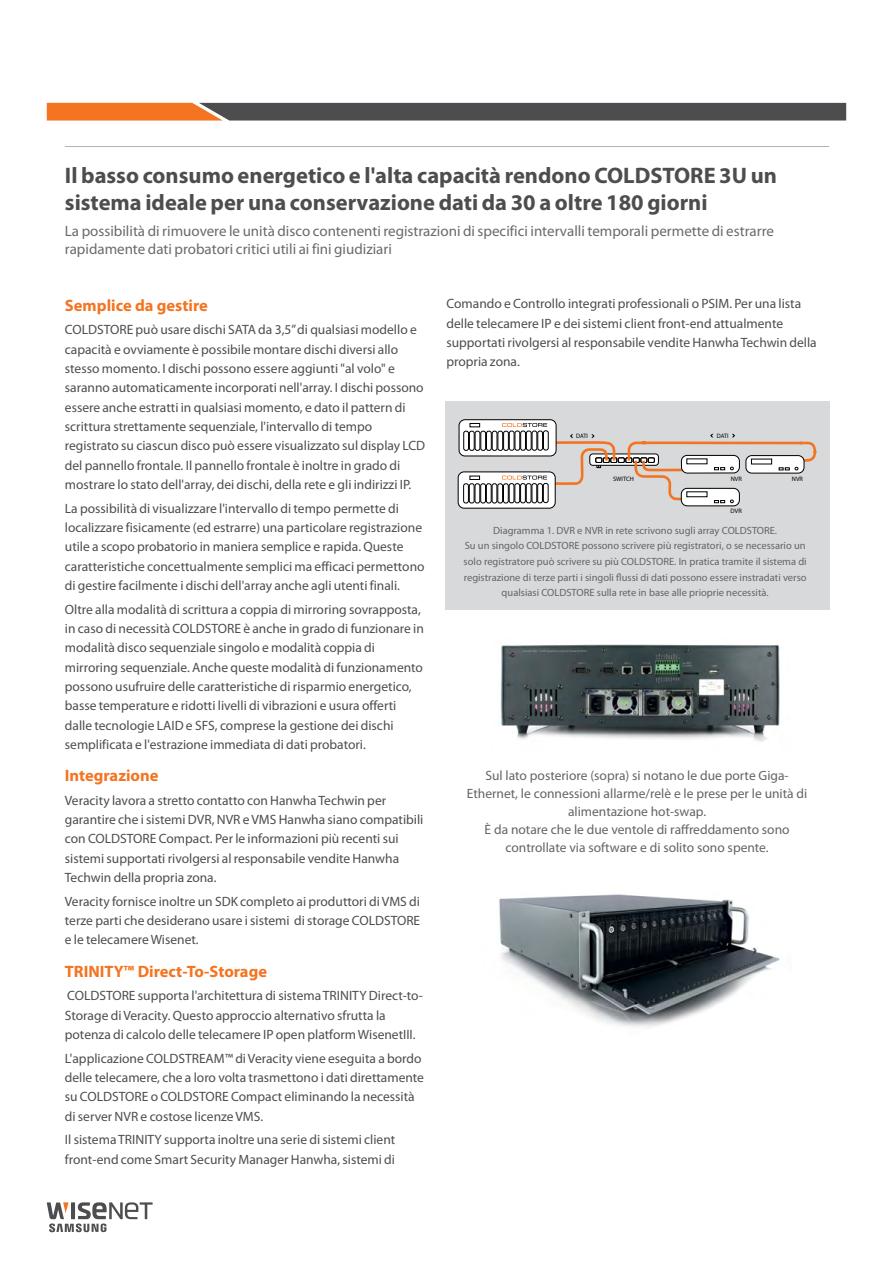
<style>
.page{position:relative;width:893px;height:1263px;background:#fff}
.page>*{position:absolute;margin:0;border:0;box-sizing:border-box;transform-origin:0 0}
.t1{font:700 22.5px/27px "Myriad Pro";color:#4d4d4f}
.t2{font:700 16.5px "Myriad Pro";color:#f47421}
.t3{font:15px/18px "Myriad Pro";color:#696a6c}
.t4{font:13.5px/19.4px "Myriad Pro";color:#4d4d4f}
.t5{font:13.5px/18px "Myriad Pro";color:#636466;text-align:center}
.t6{font:10.5px/15.6px "Myriad Pro";color:#636466;text-align:center}
.t7{font:6.3px "Myriad Pro";color:#000}
.t8{font:6.3px "Myriad Pro";color:#000;scale:.95 1}
</style>
<div class="page">
<svg style="left:47px;top:1202px;width:106px;height:30px"></svg>
<svg style="left:47px;top:103px;width:799px;height:18px;background:#735a4b"></svg>
<img style="left:499px;top:894px;width:281px;height:134px">
<img style="left:500px;top:644px;width:280px;height:98px">
<hr style="left:65px;top:146px;width:764px;height:1px;background:#b1b4b6">
<div style="left:445px;top:402px;width:384px;height:208px;background:#d7d9da"></div>
<svg style="left:681px;top:488px;width:58px;height:18px"></svg>
<div style="left:681px;top:488px;width:59px;height:18px;border:1px solid #000;border-radius:6px"></div>
<svg style="left:459px;top:420px;width:97px;height:36px"></svg>
<div style="left:459px;top:419px;width:97px;height:37px;border:1px solid #000;border-radius:6px"></div>
<div style="left:470px;top:423px;width:10px;height:4px;border:1px solid #000"></div>
<hr style="left:464px;top:431px;width:4px;height:19px;background:#fff;border-radius:2px">
<div style="left:463px;top:431px;width:6px;height:20px;border:1px solid #000;border-radius:2px"></div>
<div style="left:469px;top:431px;width:5px;height:19px;background:#fff;border-radius:2px"></div>
<div style="left:469px;top:431px;width:5px;height:20px;border:1px solid #000;border-radius:2px"></div>
<div style="left:475px;top:431px;width:5px;height:19px;background:#fff;border-radius:2px"></div>
<div style="left:475px;top:431px;width:5px;height:20px;border:1px solid #000;border-radius:2px"></div>
<div style="left:481px;top:431px;width:5px;height:19px;background:#fff;border-radius:2px"></div>
<div style="left:481px;top:431px;width:5px;height:20px;border:1px solid #000;border-radius:2px"></div>
<div style="left:486px;top:431px;width:5px;height:19px;background:#fff;border-radius:2px"></div>
<div style="left:486px;top:431px;width:6px;height:20px;border:1px solid #000;border-radius:2px"></div>
<div style="left:492px;top:431px;width:5px;height:19px;background:#fff;border-radius:2px"></div>
<div style="left:492px;top:431px;width:5px;height:20px;border:1px solid #000;border-radius:2px"></div>
<div style="left:498px;top:431px;width:5px;height:19px;background:#fff;border-radius:2px"></div>
<div style="left:498px;top:431px;width:5px;height:20px;border:1px solid #000;border-radius:2px"></div>
<hr style="left:504px;top:431px;width:4px;height:19px;background:#fff;border-radius:2px">
<div style="left:503px;top:431px;width:6px;height:20px;border:1px solid #000;border-radius:2px"></div>
<div style="left:509px;top:431px;width:5px;height:19px;background:#fff;border-radius:2px"></div>
<div style="left:509px;top:431px;width:5px;height:19px;border:1px solid #000;border-radius:2px"></div>
<div style="left:515px;top:431px;width:5px;height:19px;background:#fff;border-radius:2px"></div>
<div style="left:515px;top:431px;width:5px;height:19px;border:1px solid #000;border-radius:2px"></div>
<hr style="left:521px;top:431px;width:4px;height:19px;background:#fff;border-radius:2px">
<div style="left:520px;top:431px;width:6px;height:19px;border:1px solid #000;border-radius:2px"></div>
<div style="left:526px;top:431px;width:5px;height:19px;background:#fff;border-radius:2px"></div>
<div style="left:526px;top:431px;width:5px;height:19px;border:1px solid #000;border-radius:2px"></div>
<div style="left:532px;top:431px;width:5px;height:19px;background:#fff;border-radius:2px"></div>
<div style="left:532px;top:431px;width:5px;height:19px;border:1px solid #000;border-radius:2px"></div>
<div style="left:538px;top:431px;width:5px;height:19px;background:#fff;border-radius:2px"></div>
<div style="left:537px;top:431px;width:6px;height:19px;border:1px solid #000;border-radius:2px"></div>
<div style="left:543px;top:431px;width:5px;height:19px;background:#fff;border-radius:2px"></div>
<div style="left:543px;top:430px;width:5px;height:20px;border:1px solid #000;border-radius:2px"></div>
<svg style="left:502px;top:423px;width:45px;height:4px"></svg>
<svg style="left:458px;top:472px;width:97px;height:36px"></svg>
<div style="left:458px;top:472px;width:97px;height:36px;border:1px solid #000;border-radius:6px"></div>
<div style="left:470px;top:476px;width:10px;height:4px;border:1px solid #000"></div>
<hr style="left:464px;top:484px;width:4px;height:19px;background:#fff;border-radius:2px">
<div style="left:463px;top:483px;width:6px;height:20px;border:1px solid #000;border-radius:2px"></div>
<div style="left:469px;top:484px;width:5px;height:19px;background:#fff;border-radius:2px"></div>
<div style="left:469px;top:483px;width:5px;height:20px;border:1px solid #000;border-radius:2px"></div>
<div style="left:475px;top:484px;width:5px;height:19px;background:#fff;border-radius:2px"></div>
<div style="left:475px;top:483px;width:5px;height:20px;border:1px solid #000;border-radius:2px"></div>
<hr style="left:481px;top:484px;width:4px;height:19px;background:#fff;border-radius:2px">
<div style="left:480px;top:483px;width:6px;height:20px;border:1px solid #000;border-radius:2px"></div>
<div style="left:486px;top:484px;width:5px;height:19px;background:#fff;border-radius:2px"></div>
<div style="left:486px;top:483px;width:5px;height:20px;border:1px solid #000;border-radius:2px"></div>
<div style="left:492px;top:484px;width:5px;height:19px;background:#fff;border-radius:2px"></div>
<div style="left:492px;top:483px;width:5px;height:20px;border:1px solid #000;border-radius:2px"></div>
<div style="left:498px;top:484px;width:5px;height:19px;background:#fff;border-radius:2px"></div>
<div style="left:497px;top:483px;width:6px;height:20px;border:1px solid #000;border-radius:2px"></div>
<svg style="left:502px;top:434px;width:315px;height:69px"></svg>
<h1 class="t1" style="left:65px;top:161px;width:714px">Il basso consumo energetico e l'alta capacità rendono COLDSTORE 3U un sistema ideale per una conservazione dati da 30 a oltre 180 giorni</h1>
<p class="t3" style="left:65px;top:222px;width:711px">La possibilità di rimuovere le unità disco contenenti registrazioni di specifici intervalli temporali permette di estrarre rapidamente dati probatori critici utili ai fini giudiziari</p>
<p class="t2" style="left:65px;top:294px;width:144px">Semplice da gestire</p>
<p class="t4" style="left:65px;top:320px;width:362px">COLDSTORE può usare dischi SATA da 3,5” di qualsiasi modello e capacità e ovviamente è possibile montare dischi diversi allo stesso momento. I dischi possono essere aggiunti "al volo" e saranno automaticamente incorporati nell'array. I dischi possono essere anche estratti in qualsiasi momento, e dato il pattern di scrittura strettamente sequenziale, l'intervallo di tempo registrato su ciascun disco può essere visualizzato sul display LCD del pannello frontale. Il pannello frontale è inoltre in grado di mostrare lo stato dell'array, dei dischi, della rete e gli indirizzi IP.</p>
<p class="t4" style="left:65px;top:498px;width:361px">La possibilità di visualizzare l'intervallo di tempo permette di localizzare fisicamente (ed estrarre) una particolare registrazione utile a scopo probatorio in maniera semplice e rapida. Queste caratteristiche concettualmente semplici ma efficaci permettono di gestire facilmente i dischi dell'array anche agli utenti finali.</p>
<p class="t4" style="left:65px;top:599px;width:360px">Oltre alla modalità di scrittura a coppia di mirroring sovrapposta, in caso di necessità COLDSTORE è anche in grado di funzionare in modalità disco sequenziale singolo e modalità coppia di mirroring sequenziale. Anche queste modalità di funzionamento possono usufruire delle caratteristiche di risparmio energetico, basse temperature e ridotti livelli di vibrazioni e usura offerti dalle tecnologie LAID e SFS, comprese la gestione dei dischi semplificata e l'estrazione immediata di dati probatori.</p>
<p class="t2" style="left:65px;top:765px;width:95px">Integrazione</p>
<p class="t4" style="left:65px;top:790px;width:360px">Veracity lavora a stretto contatto con Hanwha Techwin per garantire che i sistemi DVR, NVR e VMS Hanwha siano compatibili con COLDSTORE Compact. Per le informazioni più recenti sui sistemi supportati rivolgersi al responsabile vendite Hanwha Techwin della propria zona.</p>
<p class="t4" style="left:65px;top:891px;width:357px;text-align:justify">Veracity fornisce inoltre un SDK completo ai produttori di VMS di terze parti che desiderano usare i sistemi di storage COLDSTORE e le telecamere Wisenet.</p>
<p class="t2" style="left:65px;top:960px;width:204px">TRINITY™ Direct-To-Storage</p>
<p class="t4" style="left:65px;top:986px;width:360px">COLDSTORE supporta l'architettura di sistema TRINITY Direct-to-<br>Storage di Veracity. Questo approccio alternativo sfrutta la potenza di calcolo delle telecamere IP open platform WisenetIII.</p>
<p class="t4" style="left:65px;top:1048px;width:361px">L'applicazione COLDSTREAM™ di Veracity viene eseguita a bordo delle telecamere, che a loro volta trasmettono i dati direttamente su COLDSTORE o COLDSTORE Compact eliminando la necessità di server NVR e costose licenze VMS.</p>
<p class="t4" style="left:65px;top:1130px;width:332px">Il sistema TRINITY supporta inoltre una serie di sistemi client front-end come Smart Security Manager Hanwha, sistemi di</p>
<p class="t4" style="left:446px;top:294px;width:372px">Comando e Controllo integrati professionali o PSIM. Per una lista delle telecamere IP e dei sistemi client front-end attualmente supportati rivolgersi al responsabile vendite Hanwha Techwin della propria zona.</p>
<p class="t8" style="left:576px;top:432px;width:14px">DATI</p>
<p class="t8" style="left:717px;top:432px;width:14px">DATI</p>
<p class="t7" style="left:613px;top:475px;width:22px">SWITCH</p>
<p class="t7" style="left:792px;top:475px;width:13px">NVR</p>
<p class="t7" style="left:731px;top:475px;width:13px">NVR</p>
<p class="t7" style="left:731px;top:507px;width:13px">DVR</p>
<p class="t6" style="left:464px;top:522px;width:345px">Diagramma 1. DVR e NVR in rete scrivono sugli array COLDSTORE.<br>Su un singolo COLDSTORE possono scrivere più registratori, o se necessario un solo registratore può scrivere su più COLDSTORE. In pratica tramite il sistema di registrazione di terze parti i singoli flussi di dati possono essere instradati verso qualsiasi COLDSTORE sulla rete in base alle prioprie necessità.</p>
<p class="t5" style="left:467px;top:766px;width:342px">Sul lato posteriore (sopra) si notano le due porte Giga-Ethernet, le connessioni allarme/relè e le prese per le unità di alimentazione hot-swap.<br>È da notare che le due ventole di raffreddamento sono controllate via software e di solito sono spente.</p>
</div>
